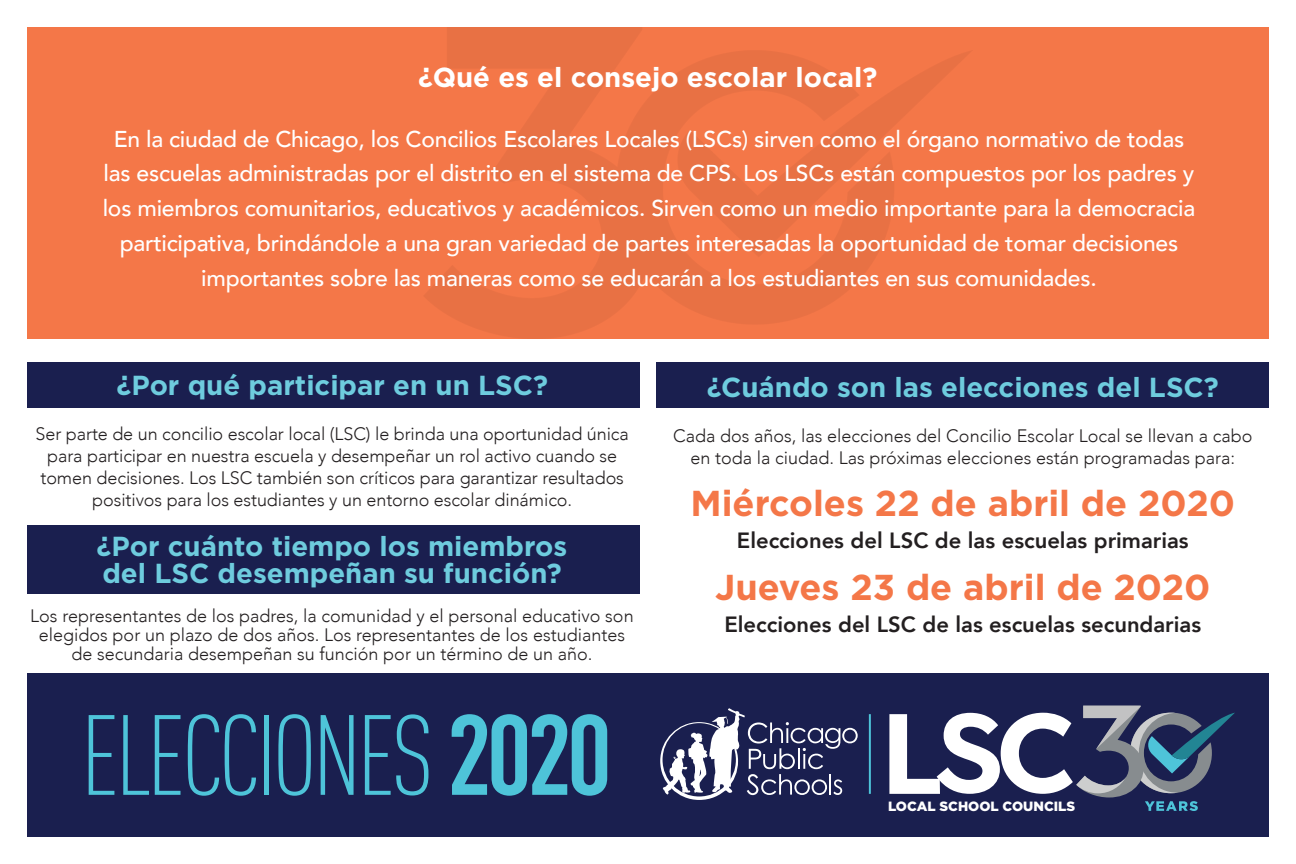
<style>
.page{position:relative;width:1296px;height:864px;background:#fff}
.page>*{position:absolute;margin:0;border:0;box-sizing:border-box;transform-origin:0 0}
.t1{font:300 condensed 112px "DIN Pro";letter-spacing:-.045em;color:#4ec4d9}
.t2{font:700 36px "Gotham";color:#f47748}
.t3{font:700 27.6px/27.2px "Gotham";color:#6eccde}
.t4{font:700 27.6px "Gotham";color:#fff}
.t5{font:500 22.8px/34.8px "Avenir";letter-spacing:-.01em;color:#fff;text-align:center}
.t6{font:800 22px "Avenir";color:#231f20}
.t7{font:300 18px/22px "Avenir";color:#231f20;text-align:center}
.t8{font:900 13.4px "Gotham";color:#fff}
.s1{font-weight:700}
</style>
<div class="page">
<div style="left:27px;top:27px;width:1242px;height:311px;background:#f47748"></div>
<div style="left:657px;top:362px;width:612px;height:46px;background:#1a1f4f"></div>
<div style="left:27px;top:362px;width:612px;height:46px;background:#1a1f4f"></div>
<div style="left:27px;top:525px;width:612px;height:68px;background:#1a1f4f"></div>
<div style="left:27px;top:674px;width:1242px;height:163px;background:#1a1f4f"></div>
<svg style="left:889px;top:706px;width:346px;height:105px"></svg>
<svg style="left:660px;top:708px;width:198px;height:92px"></svg>
<hr style="left:869px;top:714px;width:2px;height:80px;background:#4ec4d9">
<p class="t4" style="left:418px;top:59px;width:461px">¿Qué es el consejo escolar local?</p>
<p class="t5" style="left:103px;top:120px;width:1094px">En la ciudad de Chicago, los Concilios Escolares Locales (LSCs) sirven como el órgano normativo de todas las escuelas administradas por el distrito en el sistema de CPS. Los LSCs están compuestos por los padres y los miembros comunitarios, educativos y académicos. Sirven como un medio importante para la democracia participativa, brindándole a una gran variedad de partes interesadas la oportunidad de tomar decisiones importantes sobre las maneras como se educarán a los estudiantes en sus comunidades.</p>
<p class="t3" style="left:116px;top:372px;width:433px">¿Por qué participar en un LSC?</p>
<p class="t7" style="left:36px;top:423px;width:595px">Ser parte de un concilio escolar local (LSC) le brinda una oportunidad única para participar en nuestra escuela y desempeñar un rol activo cuando se tomen decisiones. Los LSC también son críticos para garantizar resultados positivos para los estudiantes y un entorno escolar dinámico.</p>
<p class="t3" style="left:97px;top:533px;width:472px">¿Por cuánto tiempo los miembros del LSC desempeñan su función?</p>
<p class="t7" style="left:30px;top:606px;width:605px;line-height:19px">Los representantes de los padres, la comunidad y el personal educativo son elegidos por un plazo de dos años. Los representantes de los estudiantes de secundaria desempeñan su función por un término de un año.</p>
<p class="t1" style="left:81px;top:676px;width:533px">ELECCIONES <span class="s1">2020</span></p>
<p class="t3" style="left:707px;top:374px;width:514px">¿Cuándo son las elecciones del LSC?</p>
<p class="t7" style="left:673px;top:425px;width:581px">Cada dos años, las elecciones del Concilio Escolar Local se llevan a cabo en toda la ciudad. Las próximas elecciones están programadas para:</p>
<p class="t2" style="left:690px;top:480px;width:546px">Miércoles 22 de abril de 2020</p>
<p class="t6" style="left:737px;top:524px;width:453px">Elecciones del LSC de las escuelas primarias</p>
<p class="t2" style="left:715px;top:564px;width:497px">Jueves 23 de abril de 2020</p>
<p class="t6" style="left:724px;top:608px;width:478px">Elecciones del LSC de las escuelas secundarias</p>
<p class="t8" style="left:888px;top:797px;width:188px">LOCAL SCHOOL COUNCILS</p>
</div>
